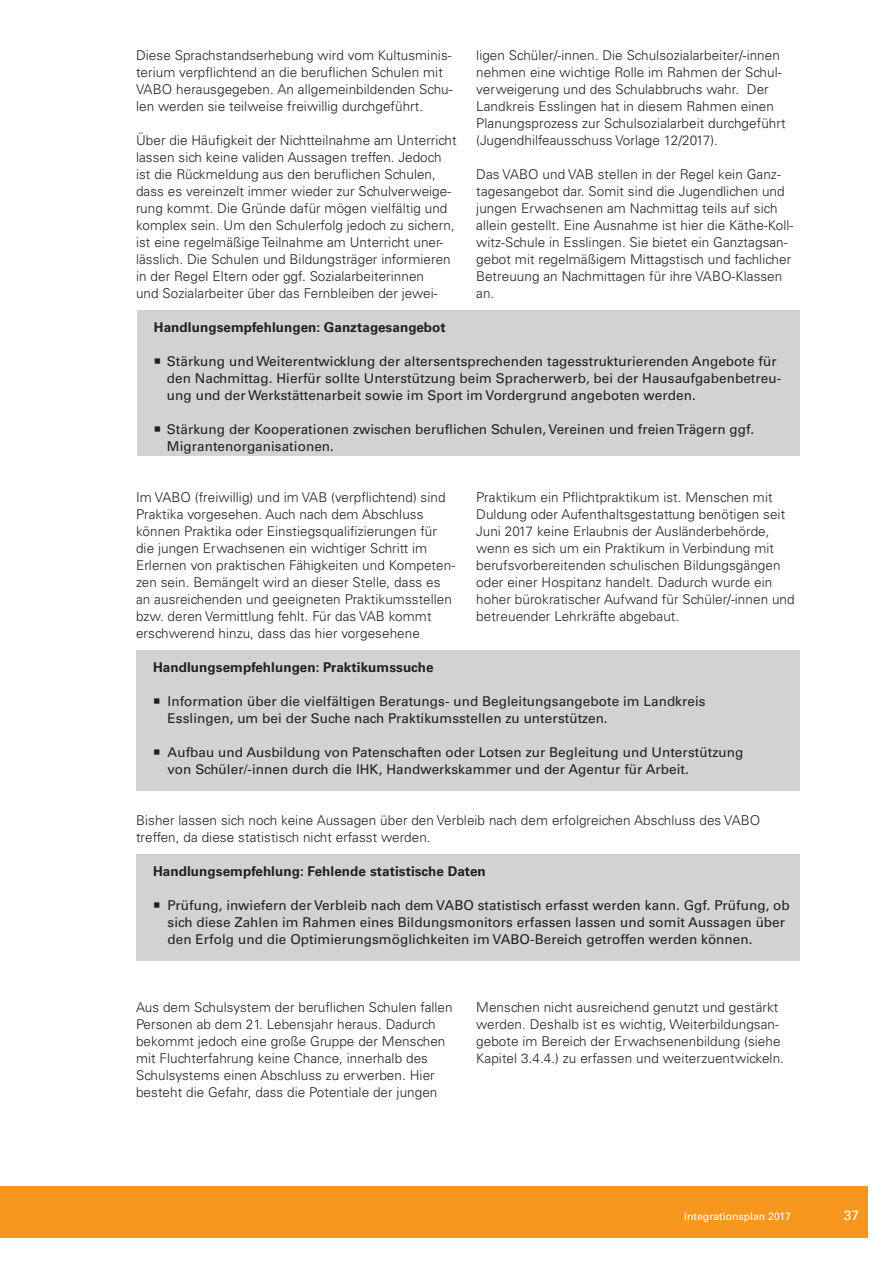
<style>
.page{position:relative;width:893px;height:1263px;background:#fff}
.page>*{position:absolute;margin:0;border:0;box-sizing:border-box;transform-origin:0 0}
.t1{font:300 13.5px/17px "Univers LT Std";letter-spacing:.005em;color:#231f20}
.t2{font:13.5px/17px "Univers LT Std";letter-spacing:.005em;color:#231f20}
.t3{font:700 13.5px "Univers LT Std";letter-spacing:.005em;color:#231f20}
.t4{font:13.5px "Univers LT Std";color:#fff}
.t5{font:10.5px "Univers LT Std";color:#fff}
</style>
<div class="page">
<div style="left:0;top:1186px;width:867px;height:51px;background:#f7971d"></div>
<div style="left:137px;top:311px;width:662px;height:145px;background:#d1d2d4"></div>
<div style="left:136px;top:651px;width:663px;height:140px;background:#d1d2d4"></div>
<div style="left:136px;top:855px;width:663px;height:106px;background:#d1d2d4"></div>
<p class="t1" style="left:136px;top:46px;width:318px">Diese Sprachstandserhebung wird vom Kultusminis&shy;terium verpflichtend an die beruflichen Schulen mit VABO herausgegeben. An allgemeinbildenden Schu&shy;len werden sie teilweise freiwillig durchgeführt.</p>
<p class="t1" style="left:136px;top:131px;width:322px">Über die Häufigkeit der Nichtteilnahme am Unterricht lassen sich keine validen Aussagen treffen. Jedoch ist die Rückmeldung aus den beruflichen Schulen, dass es vereinzelt immer wieder zur Schulverweige&shy;rung kommt. Die Gründe dafür mögen vielfältig und komplex sein. Um den Schulerfolg jedoch zu sichern, ist eine regelmäßige Teilnahme am Unterricht uner&shy;lässlich. Die Schulen und Bildungsträger informieren in der Regel Eltern oder ggf. Sozialarbeiterinnen<br>und Sozialarbeiter über das Fernbleiben der jewei-</p>
<p class="t1" style="left:476px;top:46px;width:311px">ligen Schüler/-innen. Die Schulsozialarbeiter/-innen nehmen eine wichtige Rolle im Rahmen der Schul&shy;verweigerung und des Schulabbruchs wahr. Der Landkreis Esslingen hat in diesem Rahmen einen Planungsprozess zur Schulsozialarbeit durchgeführt (Jugendhilfeausschuss Vorlage 12/2017).</p>
<p class="t1" style="left:476px;top:165px;width:319px">Das VABO und VAB stellen in der Regel kein Ganz&shy;tagesangebot dar. Somit sind die Jugendlichen und jungen Erwachsenen am Nachmittag teils auf sich allein gestellt. Eine Ausnahme ist hier die Käthe-Koll&shy;witz-Schule in Esslingen. Sie bietet ein Ganztagsan&shy;gebot mit regelmäßigem Mittagstisch und fachlicher Betreuung an Nachmittagen für ihre VABO-Klassen an.</p>
<p class="t3" style="left:154px;top:319px;width:293px">Handlungsempfehlungen: Ganztagesangebot</p>
<p class="t2" style="left:167px;top:352px;width:616px;text-indent:-13px">○ Stärkung und Weiterentwicklung der altersentsprechenden tagesstrukturierenden Angebote für den Nachmittag. Hierfür sollte Unterstützung beim Spracherwerb, bei der Hausaufgabenbetreu&shy;ung und der Werkstättenarbeit sowie im Sport im Vordergrund angeboten werden.</p>
<p class="t2" style="left:167px;top:421px;width:589px;text-indent:-13px">○ Stärkung der Kooperationen zwischen beruflichen Schulen, Vereinen und freien Trägern ggf.<br>Migrantenorganisationen.</p>
<p class="t1" style="left:136px;top:489px;width:320px">Im VABO (freiwillig) und im VAB (verpflichtend) sind Praktika vorgesehen. Auch nach dem Abschluss können Praktika oder Einstiegsqualifizierungen für die jungen Erwachsenen ein wichtiger Schritt im Erlernen von praktischen Fähigkeiten und Kompeten&shy;zen sein. Bemängelt wird an dieser Stelle, dass es an ausreichenden und geeigneten Praktikumsstellen bzw. deren Vermittlung fehlt. Für das VAB kommt erschwerend hinzu, dass das hier vorgesehene</p>
<p class="t1" style="left:476px;top:489px;width:320px">Praktikum ein Pflichtpraktikum ist. Menschen mit Duldung oder Aufenthaltsgestattung benötigen seit Juni 2017 keine Erlaubnis der Ausländerbehörde, wenn es sich um ein Praktikum in Verbindung mit berufsvorbereitenden schulischen Bildungsgängen oder einer Hospitanz handelt. Dadurch wurde ein hoher bürokratischer Aufwand für Schüler/-innen und betreuender Lehrkräfte abgebaut.</p>
<p class="t3" style="left:153px;top:659px;width:282px">Handlungsempfehlungen: Praktikumssuche</p>
<p class="t2" style="left:168px;top:693px;width:539px;text-indent:-14px">○ Information über die vielfältigen Beratungs- und Begleitungsangebote im Landkreis<br>Esslingen, um bei der Suche nach Praktikumsstellen zu unterstützen.</p>
<p class="t2" style="left:168px;top:744px;width:577px;text-indent:-14px">○ Aufbau und Ausbildung von Patenschaften oder Lotsen zur Begleitung und Unterstützung von Schüler/-innen durch die IHK, Handwerkskammer und der Agentur für Arbeit.</p>
<p class="t1" style="left:136px;top:812px;width:626px">Bisher lassen sich noch keine Aussagen über den Verbleib nach dem erfolgreichen Abschluss des VABO treffen, da diese statistisch nicht erfasst werden.</p>
<p class="t3" style="left:153px;top:863px;width:334px">Handlungsempfehlung: Fehlende statistische Daten</p>
<p class="t2" style="left:168px;top:897px;width:624px;text-indent:-14px">○ Prüfung, inwiefern der Verbleib nach dem VABO statistisch erfasst werden kann. Ggf. Prüfung, ob sich diese Zahlen im Rahmen eines Bildungsmonitors erfassen lassen und somit Aussagen über den Erfolg und die Optimierungsmöglichkeiten im VABO-Bereich getroffen werden können.</p>
<p class="t1" style="left:136px;top:999px;width:318px">Aus dem Schulsystem der beruflichen Schulen fallen Personen ab dem 21. Lebensjahr heraus. Dadurch bekommt jedoch eine große Gruppe der Menschen mit Fluchterfahrung keine Chance, innerhalb des Schulsystems einen Abschluss zu erwerben. Hier besteht die Gefahr, dass die Potentiale der jungen</p>
<p class="t1" style="left:476px;top:999px;width:309px">Menschen nicht ausreichend genutzt und gestärkt werden. Deshalb ist es wichtig, Weiterbildungsan&shy;gebote im Bereich der Erwachsenenbildung (siehe Kapitel 3.4.4.) zu erfassen und weiterzuentwickeln.</p>
<p class="t5" style="left:684px;top:1210px;width:108px">Integrationsplan 2017</p>
<p class="t4" style="left:844px;top:1208px;width:17px">37</p>
</div>
